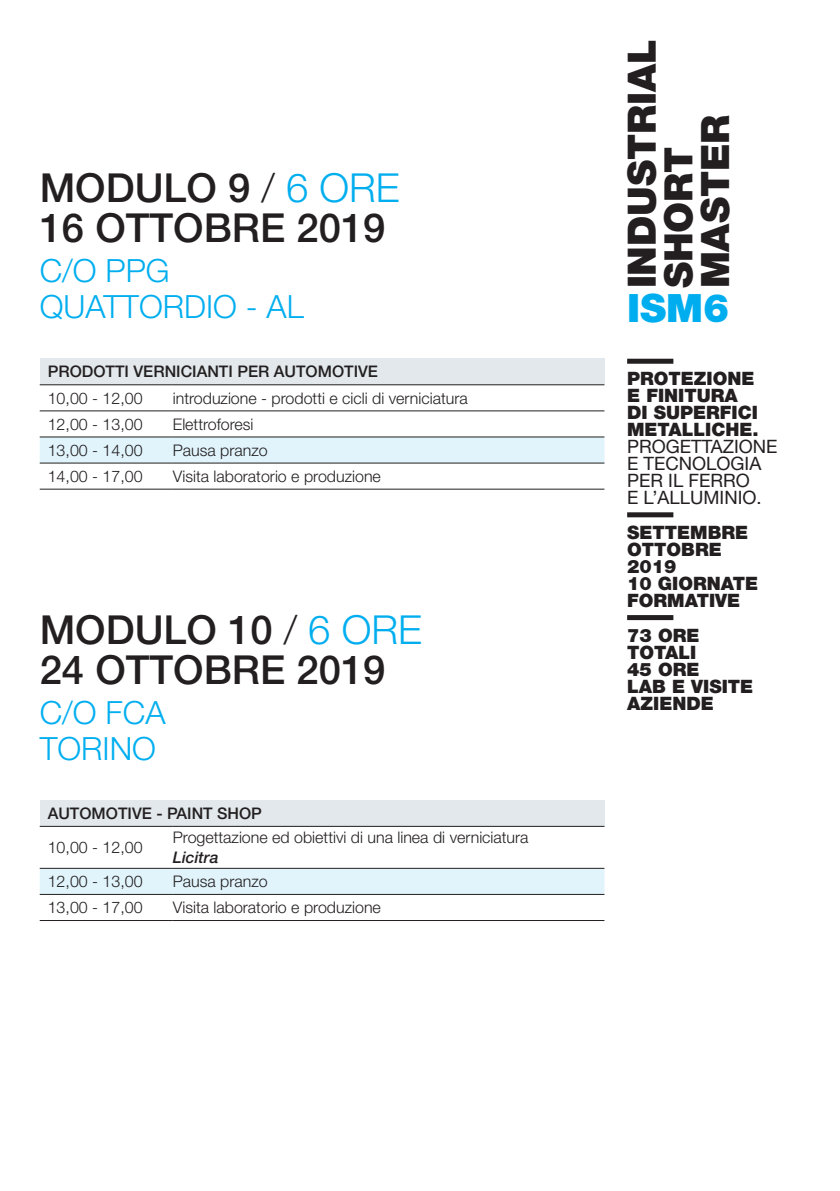
<style>
.page{position:relative;width:840px;height:1191px;background:#fff}
.page>*{position:absolute;margin:0;border:0;box-sizing:border-box;transform-origin:0 0}
.t1{font:500 40px/40px "Helvetica Neue LT Std";color:#231f20}
.t2{font:900 39.2px/36.6px "Helvetica Neue LT Std";letter-spacing:-.005em;color:#231f20}
.t3{font:900 39.2px "Helvetica Neue LT Std";color:#00aeef}
.t4{font:300 32px/36px "Helvetica Neue LT Std";color:#00aeef}
.t5{font:900 18.4px/17px "Helvetica Neue LT Std";color:#231f20}
.t6{font:18.4px/17px "Helvetica Neue LT Std";color:#231f20}
.t7{font:300 16px "Helvetica Neue LT Std";color:#231f20}
.t8{font:500 16px "Helvetica Neue LT Std";color:#231f20}
.t9{font:italic 500 16px "Helvetica Neue LT Std";color:#231f20}
.s1{font-weight:300}
.s2{font-weight:300;color:#00aeef}
</style>
<div class="page">
<div style="left:626px;top:359px;width:47px;height:5px;background:#231f20"></div>
<div style="left:626px;top:512px;width:47px;height:5px;background:#231f20"></div>
<div style="left:626px;top:615px;width:47px;height:5px;background:#231f20"></div>
<div style="left:40px;top:359px;width:564px;height:26px;background:#e2e8eb"></div>
<div style="left:40px;top:437px;width:564px;height:25px;background:#e1f4fc"></div>
<hr style="left:40px;top:488px;width:133px;height:1px;background:#231f20">
<hr style="left:173px;top:488px;width:431px;height:1px;background:#231f20">
<hr style="left:40px;top:410px;width:133px;height:1px;background:#231f20">
<hr style="left:173px;top:410px;width:431px;height:1px;background:#231f20">
<hr style="left:40px;top:384px;width:133px;height:1px;background:#231f20">
<hr style="left:173px;top:384px;width:431px;height:1px;background:#231f20">
<hr style="left:40px;top:436px;width:133px;height:1px;background:#231f20">
<hr style="left:173px;top:436px;width:431px;height:1px;background:#231f20">
<hr style="left:40px;top:462px;width:133px;height:1px;background:#231f20">
<hr style="left:173px;top:462px;width:431px;height:1px;background:#231f20">
<div style="left:40px;top:800px;width:564px;height:26px;background:#e2e8eb"></div>
<div style="left:40px;top:869px;width:564px;height:25px;background:#e1f4fc"></div>
<hr style="left:40px;top:920px;width:133px;height:1px;background:#231f20">
<hr style="left:173px;top:920px;width:431px;height:1px;background:#231f20">
<hr style="left:40px;top:826px;width:133px;height:1px;background:#231f20">
<hr style="left:173px;top:826px;width:431px;height:1px;background:#231f20">
<hr style="left:40px;top:868px;width:133px;height:1px;background:#231f20">
<hr style="left:173px;top:868px;width:431px;height:1px;background:#231f20">
<hr style="left:40px;top:894px;width:133px;height:1px;background:#231f20">
<hr style="left:173px;top:894px;width:431px;height:1px;background:#231f20">
<h1 class="t1" style="left:40px;top:167px;width:361px">MODULO 9 <span class="s1">/</span> <span class="s2">6 ORE<br></span>16 OTTOBRE 2019</h1>
<h3 class="t4" style="left:40px;top:252px;width:265px">C/O PPG<br>QUATTORDIO - AL</h3>
<p class="t8" style="left:48px;top:362px;width:331px">PRODOTTI VERNICIANTI PER AUTOMOTIVE</p>
<p class="t7" style="left:48px;top:388px;width:96px">10,00 - 12,00</p>
<p class="t7" style="left:173px;top:388px;width:296px">introduzione - prodotti e cicli di verniciatura</p>
<p class="t7" style="left:48px;top:414px;width:96px">12,00 - 13,00</p>
<p class="t7" style="left:173px;top:414px;width:82px">Elettroforesi</p>
<p class="t7" style="left:48px;top:440px;width:96px">13,00 - 14,00</p>
<p class="t7" style="left:173px;top:440px;width:96px">Pausa pranzo</p>
<p class="t7" style="left:48px;top:466px;width:96px">14,00 - 17,00</p>
<p class="t7" style="left:173px;top:466px;width:209px">Visita laboratorio e produzione</p>
<h1 class="t1" style="left:40px;top:609px;width:383px">MODULO 10 <span class="s1">/</span> <span class="s2">6 ORE<br></span>24 OTTOBRE 2019</h1>
<h3 class="t4" style="left:40px;top:694px;width:127px">C/O FCA<br>TORINO</h3>
<p class="t8" style="left:48px;top:803px;width:216px">AUTOMOTIVE - PAINT SHOP</p>
<p class="t7" style="left:48px;top:837px;width:96px">10,00 - 12,00</p>
<p class="t7" style="left:173px;top:828px;width:357px">Progettazione ed obiettivi di una linea di verniciatura</p>
<p class="t9" style="left:173px;top:847px;width:47px">Licitra</p>
<p class="t7" style="left:48px;top:871px;width:96px">12,00 - 13,00</p>
<p class="t7" style="left:173px;top:871px;width:96px">Pausa pranzo</p>
<p class="t7" style="left:48px;top:897px;width:96px">13,00 - 17,00</p>
<p class="t7" style="left:173px;top:897px;width:209px">Visita laboratorio e produzione</p>
<h2 class="t2" style="left:623px;top:288px;width:250px;rotate:-90deg">INDUSTRIAL<br>SHORT<br>MASTER</h2>
<h2 class="t3" style="left:626px;top:284px;width:104px">ISM6</h2>
<p class="t5" style="left:626px;top:370px;width:133px">PROTEZIONE<br>E FINITURA<br>DI SUPERFICI<br>METALLICHE.</p>
<p class="t6" style="left:626px;top:438px;width:152px">PROGETTAZIONE<br>E TECNOLOGIA<br>PER IL FERRO<br>E L’ALLUMINIO.</p>
<p class="t5" style="left:626px;top:524px;width:132px">SETTEMBRE<br>OTTOBRE<br>2019<br>10 GIORNATE<br>FORMATIVE</p>
<p class="t5" style="left:626px;top:626px;width:127px">73 ORE<br>TOTALI<br>45 ORE<br>LAB E VISITE<br>AZIENDE</p>
</div>
